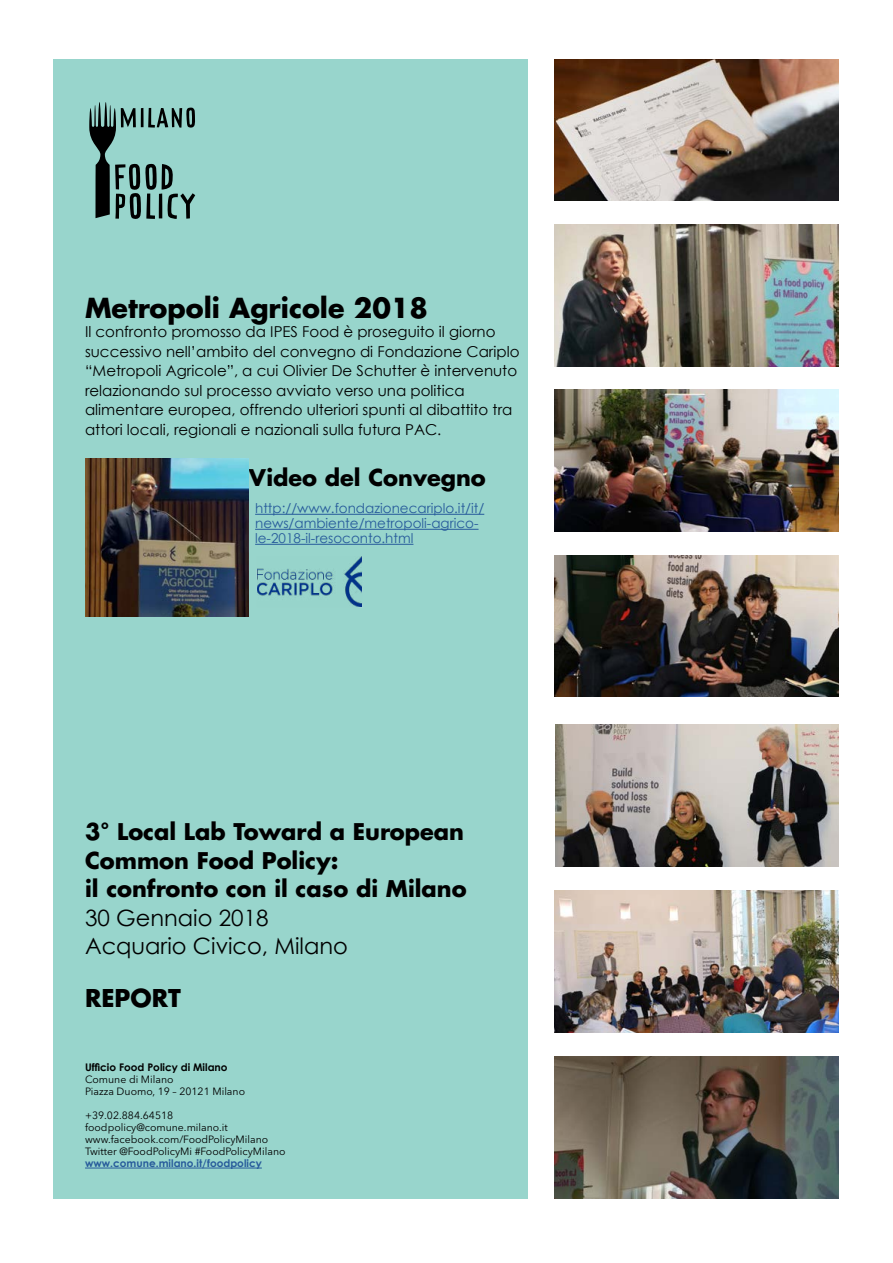
<style>
.page{position:relative;width:893px;height:1263px;background:#fff}
.page>*{position:absolute;margin:0;border:0;box-sizing:border-box;transform-origin:0 0}
.t1{font:700 27px "Futura";color:#000}
.t2{font:700 24px "Futura";color:#000}
.t3{font:700 22.5px/28.5px "Futura";color:#000}
.t4{font:22.5px/28.5px "Century Gothic";color:#000}
.t5{font:15px/19.5px "Century Gothic";color:#000}
.t6{font:13.5px/15px "Century Gothic";color:#275b9b}
.t7{font:10.5px/12px "Avenir Next LT Pro";color:#000}
.t8{font:700 10.5px "Century Gothic";color:#275b9b}
.t9{font:700 10.5px "Century Gothic";color:#000}
</style>
<div class="page">
<div style="left:53px;top:59px;width:475px;height:1139px;background:#98d5cc"></div>
<hr style="left:255px;top:514px;width:229px;height:1px;background:#275b9b">
<hr style="left:255px;top:529px;width:224px;height:1px;background:#275b9b">
<hr style="left:255px;top:544px;width:158px;height:1px;background:#275b9b">
<hr style="left:85px;top:1167px;width:177px;height:1px;background:#275b9b">
<svg style="left:89px;top:102px;width:107px;height:117px"></svg>
<img style="left:85px;top:458px;width:164px;height:159px">
<img style="left:257px;top:557px;width:105px;height:50px">
<img style="left:555px;top:59px;width:283px;height:142px">
<img style="left:555px;top:225px;width:283px;height:142px">
<img style="left:555px;top:389px;width:283px;height:142px">
<img style="left:555px;top:555px;width:283px;height:142px">
<img style="left:555px;top:725px;width:283px;height:141px">
<img style="left:555px;top:890px;width:283px;height:142px">
<img style="left:555px;top:1056px;width:283px;height:142px">
<h1 class="t1" style="left:85px;top:290px;width:344px">Metropoli Agricole 2018</h1>
<p class="t5" style="left:85px;top:322px;width:436px">Il confronto promosso da IPES Food è proseguito il giorno successivo nell’ambito del convegno di Fondazione Cariplo “Metropoli Agricole”, a cui Olivier De Schutter è intervenuto relazionando sul processo avviato verso una politica alimentare europea, offrendo ulteriori spunti al dibattito tra attori locali, regionali e nazionali sulla futura PAC.</p>
<h3 class="t3" style="left:249px;top:463px;width:238px">Video del Convegno</h3>
<p class="t6" style="left:255px;top:500px;width:231px">http://www.fondazionecariplo.it/it/ news/ambiente/metropoli-agrico&shy;le-2018-il-resoconto.html</p>
<h3 class="t3" style="left:85px;top:817px;width:383px">3° Local Lab Toward a European<br>Common Food Policy:<br>il confronto con il caso di Milano</h3>
<h3 class="t4" style="left:85px;top:903px;width:264px">30 Gennaio 2018<br>Acquario Civico, Milano</h3>
<h2 class="t2" style="left:85px;top:981px;width:97px">REPORT</h2>
<p class="t9" style="left:85px;top:1059px;width:144px">Ufficio Food Policy di Milano</p>
<p class="t7" style="left:85px;top:1073px;width:162px">Comune di Milano<br>Piazza Duomo, 19 – 20121 Milano</p>
<p class="t7" style="left:85px;top:1109px;width:202px">+39.02.884.64518 foodpolicy@comune.milano.it www.facebook.com/FoodPolicyMilano Twitter @FoodPolicyMi #FoodPolicyMilano</p>
<p class="t8" style="left:85px;top:1155px;width:178px">www.comune.milano.it/foodpolicy</p>
</div>
